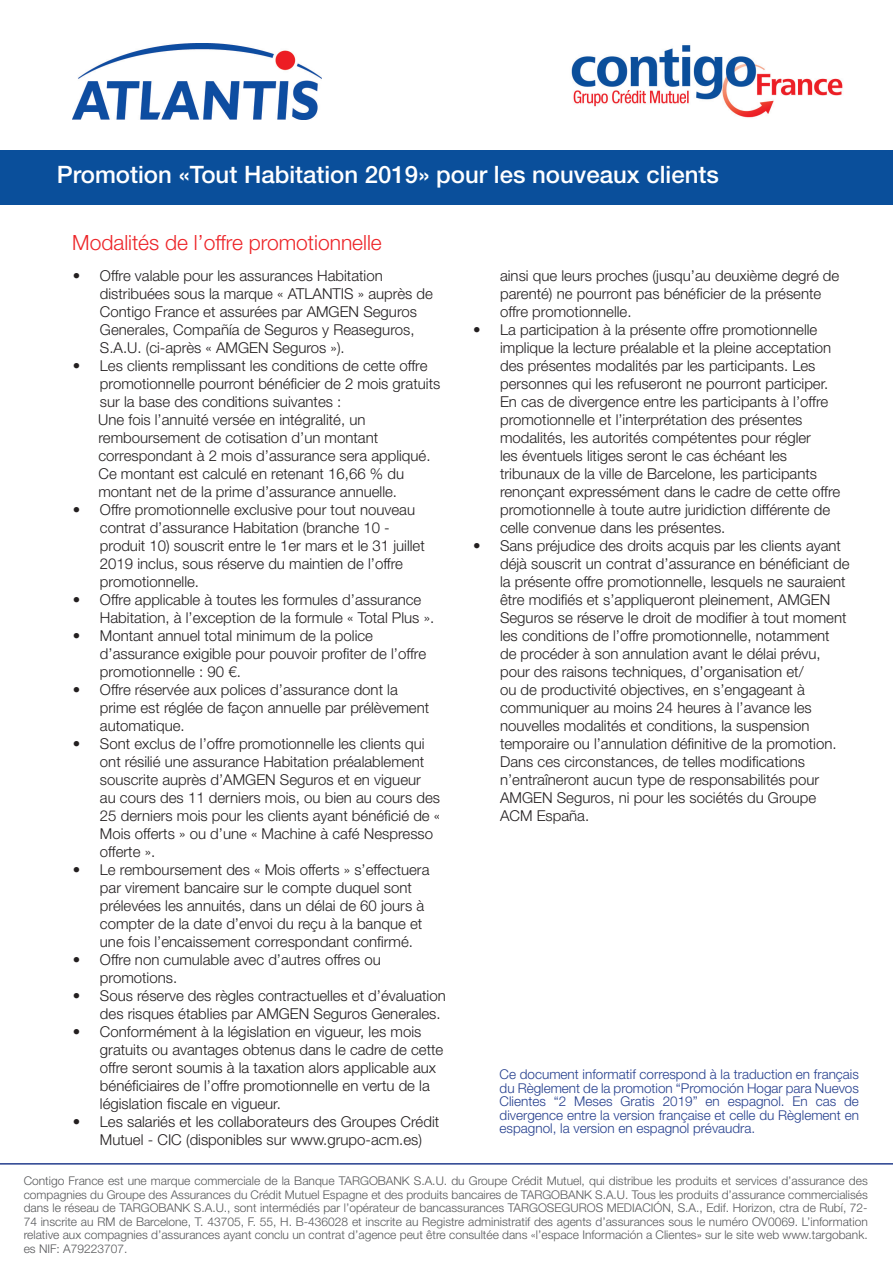
<style>
.page{position:relative;width:893px;height:1263px;background:#fff}
.page>*{position:absolute;margin:0;border:0;box-sizing:border-box;transform-origin:0 0}
.t1{font:500 24px "Helvetica Neue LT Std";color:#fff}
.t2{font:300 21px "Helvetica Neue LT Std";color:#ed2529}
.t3{font:300 15px/18px "Helvetica Neue LT Std";color:#231f20}
.t4{font:300 13.5px/13.5px "Helvetica Neue LT Std";color:#253f8e;text-align:justify}
.t5{font:300 12px/13.5px "Helvetica Neue LT Std";color:#57585a;text-align:justify}
</style>
<div class="page">
<img style="left:72px;top:44px;width:249px;height:75px">
<img style="left:571px;top:45px;width:272px;height:73px">
<hr style="left:0;top:1163px;width:893px;height:1px;background:#253f8e">
<div style="left:0;top:150px;width:893px;height:54px;background:#0a4f9b"></div>
<p class="t1" style="left:57px;top:160px;width:664px">Promotion «Tout Habitation 2019» pour les nouveaux clients</p>
<p class="t2" style="left:72px;top:229px;width:311px">Modalités de l’offre promotionnelle</p>
<p class="t3" style="left:100px;top:266px;width:334px;text-indent:-27px">• Offre valable pour les assurances Habitation distribuées sous la marque « ATLANTIS » auprès de Contigo France et assurées par AMGEN Seguros Generales, Compañía de Seguros y Reaseguros, S.A.U. (ci-après « AMGEN Seguros »).</p>
<p class="t3" style="left:100px;top:356px;width:342px;text-indent:-27px">• Les clients remplissant les conditions de cette offre promotionnelle pourront bénéficier de 2 mois gratuits sur la base des conditions suivantes :</p>
<p class="t3" style="left:98px;top:410px;width:334px">Une fois l’annuité versée en intégralité, un remboursement de cotisation d’un montant correspondant à 2 mois d’assurance sera appliqué.<br>Ce montant est calculé en retenant 16,66 % du montant net de la prime d’assurance annuelle.</p>
<p class="t3" style="left:100px;top:500px;width:326px;text-indent:-27px">• Offre promotionnelle exclusive pour tout nouveau contrat d’assurance Habitation (branche 10 - produit 10) souscrit entre le 1er mars et le 31 juillet 2019 inclus, sous réserve du maintien de l’offre promotionnelle.</p>
<p class="t3" style="left:100px;top:590px;width:336px;text-indent:-27px">• Offre applicable à toutes les formules d’assurance<br>Habitation, à l’exception de la formule « Total Plus ».</p>
<p class="t3" style="left:100px;top:626px;width:328px;text-indent:-27px">• Montant annuel total minimum de la police d’assurance exigible pour pouvoir profiter de l’offre promotionnelle : 90 €.</p>
<p class="t3" style="left:100px;top:680px;width:331px;text-indent:-27px">• Offre réservée aux polices d’assurance dont la prime est réglée de façon annuelle par prélèvement automatique.</p>
<p class="t3" style="left:100px;top:734px;width:342px;text-indent:-27px">• Sont exclus de l’offre promotionnelle les clients qui ont résilié une assurance Habitation préalablement souscrite auprès d’AMGEN Seguros et en vigueur au cours des 11 derniers mois, ou bien au cours des 25 derniers mois pour les clients ayant bénéficié de « Mois offerts » ou d’une « Machine à café Nespresso offerte ».</p>
<p class="t3" style="left:100px;top:860px;width:331px;text-indent:-27px">• Le remboursement des « Mois offerts » s’effectuera par virement bancaire sur le compte duquel sont prélevées les annuités, dans un délai de 60 jours à compter de la date d’envoi du reçu à la banque et une fois l’encaissement correspondant confirmé.</p>
<p class="t3" style="left:100px;top:950px;width:282px;text-indent:-27px">• Offre non cumulable avec d’autres offres ou promotions.</p>
<p class="t3" style="left:100px;top:986px;width:347px;text-indent:-27px">• Sous réserve des règles contractuelles et d’évaluation des risques établies par AMGEN Seguros Generales.</p>
<p class="t3" style="left:100px;top:1022px;width:345px;text-indent:-27px">• Conformément à la législation en vigueur, les mois gratuits ou avantages obtenus dans le cadre de cette offre seront soumis à la taxation alors applicable aux bénéficiaires de l’offre promotionnelle en vertu de la législation fiscale en vigueur.</p>
<p class="t3" style="left:100px;top:1112px;width:341px;text-indent:-27px">• Les salariés et les collaborateurs des Groupes Crédit<br>Mutuel - CIC (disponibles sur www.grupo-acm.es)</p>
<p class="t3" style="left:500px;top:266px;width:341px">ainsi que leurs proches (jusqu’au deuxième degré de parenté) ne pourront pas bénéficier de la présente offre promotionnelle.</p>
<p class="t3" style="left:500px;top:320px;width:342px;text-indent:-27px">• La participation à la présente offre promotionnelle implique la lecture préalable et la pleine acceptation des présentes modalités par les participants. Les personnes qui les refuseront ne pourront participer.<br>En cas de divergence entre les participants à l’offre promotionnelle et l’interprétation des présentes modalités, les autorités compétentes pour régler<br>les éventuels litiges seront le cas échéant les tribunaux de la ville de Barcelone, les participants renonçant expressément dans le cadre de cette offre promotionnelle à toute autre juridiction différente de celle convenue dans les présentes.</p>
<p class="t3" style="left:500px;top:536px;width:351px;text-indent:-27px">• Sans préjudice des droits acquis par les clients ayant déjà souscrit un contrat d’assurance en bénéficiant de la présente offre promotionnelle, lesquels ne sauraient être modifiés et s’appliqueront pleinement, AMGEN Seguros se réserve le droit de modifier à tout moment les conditions de l’offre promotionnelle, notamment de procéder à son annulation avant le délai prévu, pour des raisons techniques, d’organisation et/<br>ou de productivité objectives, en s’engageant à communiquer au moins 24 heures à l’avance les nouvelles modalités et conditions, la suspension temporaire ou l’annulation définitive de la promotion.<br>Dans ces circonstances, de telles modifications n’entraîneront aucun type de responsabilités pour AMGEN Seguros, ni pour les sociétés du Groupe ACM España.</p>
<p class="t4" style="left:500px;top:1067px;width:361px">Ce document informatif correspond à la traduction en français du Règlement de la promotion “Promoción Hogar para Nuevos Clientes “2 Meses Gratis 2019” en espagnol. En cas de divergence entre la version française et celle du Règlement en espagnol, la version en espagnol prévaudra.</p>
<p class="t5" style="left:24px;top:1174px;width:846px">Contigo France est une marque commerciale de la Banque TARGOBANK S.A.U. du Groupe Crédit Mutuel, qui distribue les produits et services d’assurance des compagnies du Groupe des Assurances du Crédit Mutuel Espagne et des produits bancaires de TARGOBANK S.A.U. Tous les produits d’assurance commercialisés dans le réseau de TARGOBANK S.A.U., sont intermédiés par l’opérateur de bancassurances TARGOSEGUROS MEDIACIÓN, S.A., Edif. Horizon, ctra de Rubí, 72- 74 inscrite au RM de Barcelone, T. 43705, F. 55, H. B-436028 et inscrite au Registre administratif des agents d’assurances sous le numéro OV0069. L’information relative aux compagnies d’assurances ayant conclu un contrat d’agence peut être consultée dans «l’espace Información a Clientes» sur le site web www.targobank. es NIF: A79223707.</p>
</div>
